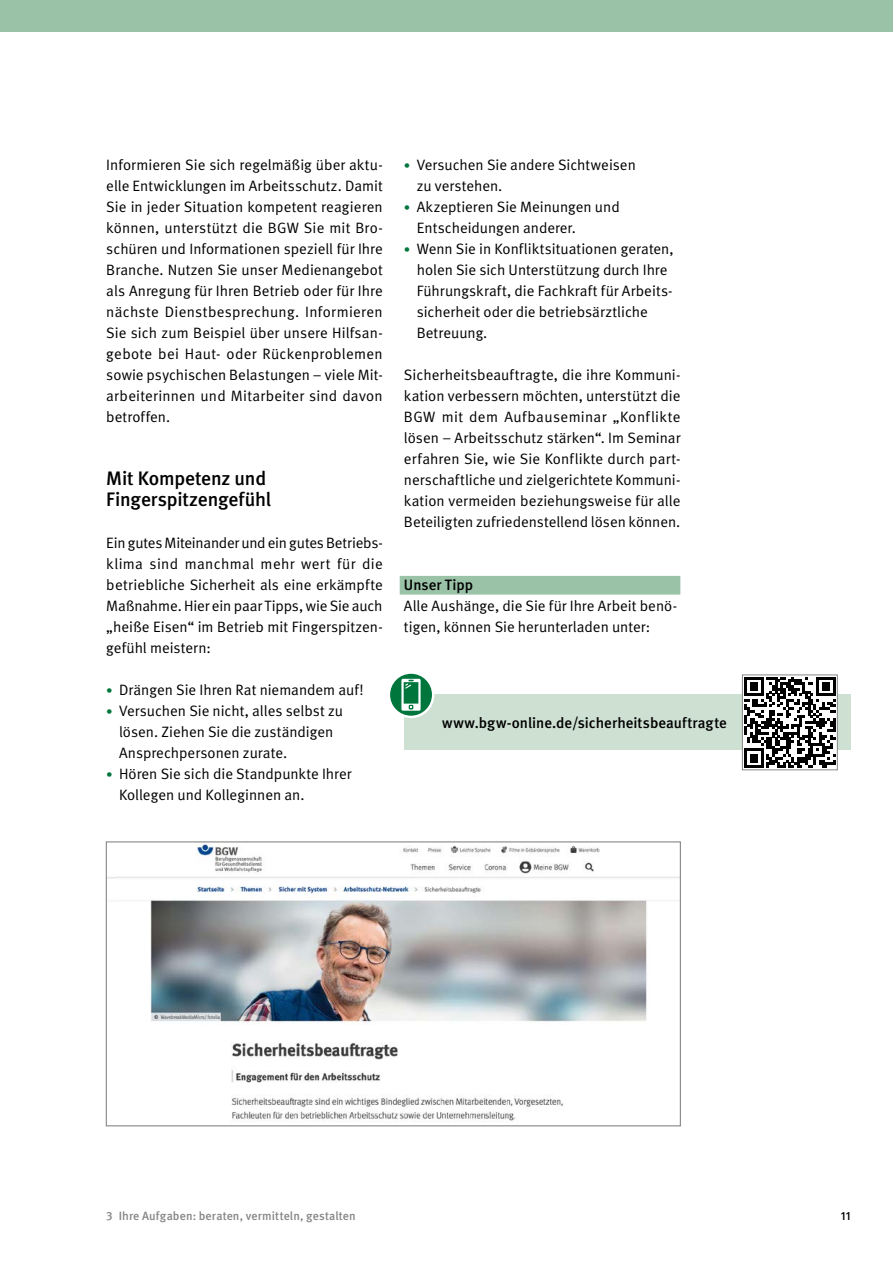
<style>
.page{position:relative;width:893px;height:1263px;background:#fff}
.page>*{position:absolute;margin:0;border:0;box-sizing:border-box;transform-origin:0 0}
.t1{font:500 19.5px/21px "DGUV Meta";letter-spacing:-.01em;color:#000}
.t2{font:15px/21px "DGUV Meta";color:#000}
.t3{font:500 15px "DGUV Meta";color:#000}
.t4{font:500 12px "DGUV Meta";letter-spacing:.015em;color:#878786}
.t5{font:500 12px "DGUV Meta";color:#000}
.s1{font-size:12.75px;color:#00763d}
</style>
<div class="page">
<div style="left:404px;top:695px;width:446px;height:55px;background:#cde0d2"></div>
<div style="left:400px;top:576px;width:280px;height:19px;background:#99c2a7"></div>
<svg style="left:835px;top:677px;width:1px;height:88px"></svg>
<svg style="left:744px;top:677px;width:91px;height:91px"></svg>
<div style="left:742px;top:674px;width:96px;height:96px;border:1px solid #878786"></div>
<div style="left:388px;top:671px;width:46px;height:47px;background:#fff;border-radius:50%"></div>
<div style="left:390px;top:674px;width:42px;height:42px;background:#00763d;border-radius:50%"></div>
<svg style="left:401px;top:679px;width:20px;height:32px"></svg>
<img style="left:108px;top:843px;width:571px;height:280px">
<div style="left:106px;top:841px;width:575px;height:285px;border:1px solid #878786"></div>
<div style="left:0;top:0;width:893px;height:32px;background:#99c2a7"></div>
<p class="t2" style="left:106px;top:154px;width:278px;text-align:justify">Informieren Sie sich regelmäßig über aktu&shy;elle Entwicklungen im Arbeitsschutz. Damit Sie in jeder Situation kompetent reagieren können, unterstützt die BGW Sie mit Bro&shy;schüren und Informationen speziell für Ihre Branche. Nutzen Sie unser Medienangebot als Anregung für Ihren Betrieb oder für Ihre nächste Dienstbesprechung. Informieren Sie sich zum Beispiel über unsere Hilfsan&shy;gebote bei Haut- oder Rückenproblemen sowie psychischen Belastungen – viele Mit&shy;arbeiterinnen und Mitarbeiter sind davon betroffen.</p>
<h1 class="t1" style="left:106px;top:468px;width:166px">Mit Kompetenz und<br>Fingerspitzengefühl</h1>
<p class="t2" style="left:106px;top:532px;width:278px;text-align:justify">Ein gutes Miteinander und ein gutes Betriebs&shy;klima sind manchmal mehr wert für die betriebliche Sicherheit als eine erkämpfte Maßnahme. Hier ein paar Tipps, wie Sie auch „heiße Eisen“ im Betrieb mit Fingerspitzen&shy;gefühl meistern:</p>
<p class="t2" style="left:106px;top:679px;width:259px"><span class="s1">•</span> Drängen Sie Ihren Rat niemandem auf!</p>
<p class="t2" style="left:119px;top:700px;width:225px;text-indent:-13px"><span class="s1">•</span> Versuchen Sie nicht, alles selbst zu lösen. Ziehen Sie die zuständigen<br>Ansprechpersonen zurate.</p>
<p class="t2" style="left:119px;top:763px;width:234px;text-indent:-13px"><span class="s1">•</span> Hören Sie sich die Standpunkte Ihrer<br>Kollegen und Kolleginnen an.</p>
<p class="t2" style="left:417px;top:154px;width:221px;text-indent:-13px"><span class="s1">•</span> Versuchen Sie andere Sichtweisen zu verstehen.</p>
<p class="t2" style="left:417px;top:196px;width:205px;text-indent:-13px"><span class="s1">•</span> Akzeptieren Sie Meinungen und<br>Entscheidungen anderer.</p>
<p class="t2" style="left:417px;top:238px;width:259px;text-indent:-13px"><span class="s1">•</span> Wenn Sie in Konfliktsituationen geraten, holen Sie sich Unterstützung durch Ihre Führungskraft, die Fachkraft für Arbeits&shy;sicherheit oder die betriebsärztliche Betreuung.</p>
<p class="t2" style="left:404px;top:364px;width:278px;text-align:justify">Sicherheitsbeauftragte, die ihre Kommuni&shy;kation verbessern möchten, unterstützt die BGW mit dem Aufbauseminar „Konflikte lösen – Arbeitsschutz stärken“. Im Seminar erfahren Sie, wie Sie Konflikte durch part&shy;nerschaftliche und zielgerichtete Kommuni&shy;kation vermeiden beziehungsweise für alle Beteiligten zufriedenstellend lösen können.</p>
<p class="t3" style="left:404px;top:576px;width:71px">Unser Tipp</p>
<p class="t2" style="left:404px;top:595px;width:275px">Alle Aushänge, die Sie für Ihre Arbeit benö&shy;tigen, können Sie herunterladen unter:</p>
<p class="t3" style="left:442px;top:714px;width:286px">www.bgw-online.de/sicherheitsbeauftragte</p>
<p class="t4" style="left:106px;top:1209px;width:251px">3 Ihre Aufgaben: beraten, vermitteln, gestalten</p>
<p class="t5" style="left:841px;top:1209px;width:11px">11</p>
</div>
